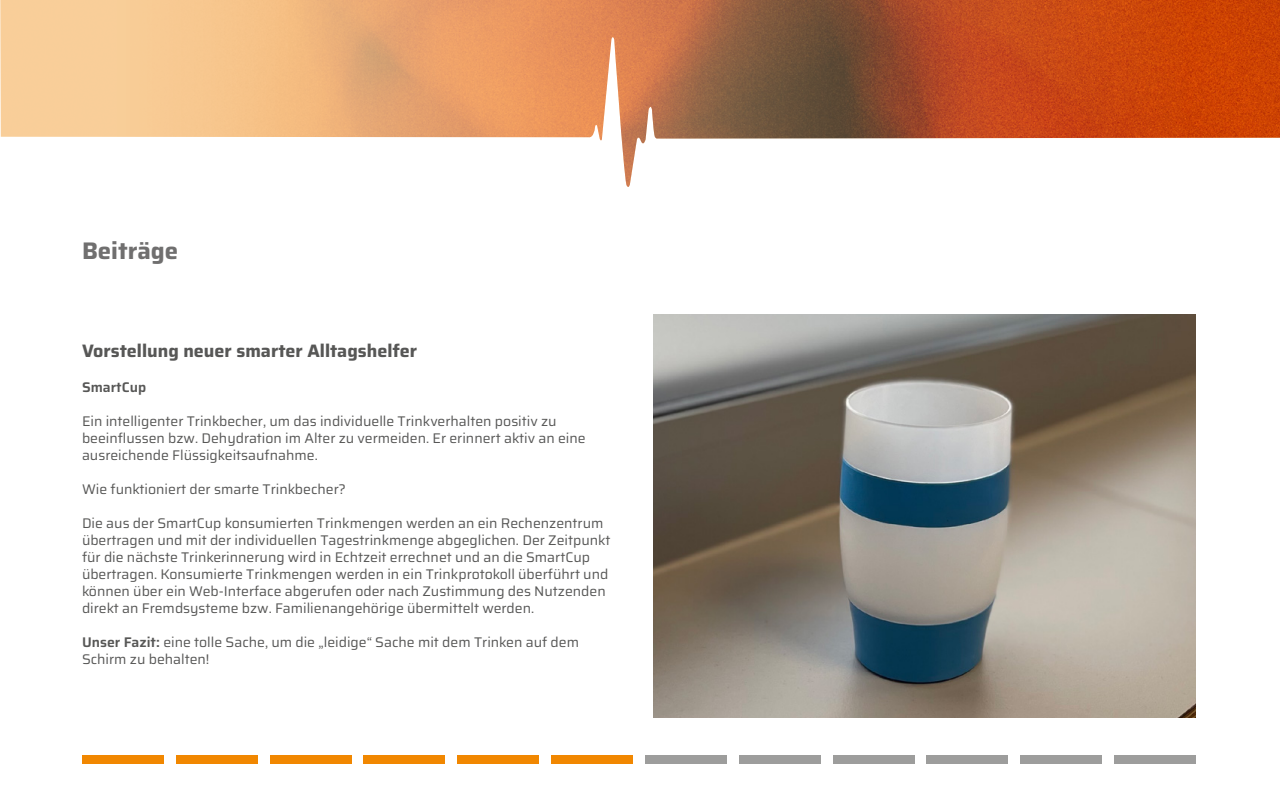
<style>
.page{position:relative;width:1280px;height:800px;background:#fff}
.page>*{position:absolute;margin:0;border:0;box-sizing:border-box;transform-origin:0 0}
.t1{font:700 24px "Saira";color:#706f6f}
.t2{font:700 18px "Saira";color:#575756}
.t3{font:14px/17px "Saira";color:#575756}
.t4{font:600 14px "Saira";color:#575756}
.s1{font-weight:600}
</style>
<div class="page">
<svg style="left:0;top:0;width:1280px;height:187px"></svg>
<div style="left:82px;top:755px;width:82px;height:9px;background:#f18700"></div>
<div style="left:176px;top:755px;width:82px;height:9px;background:#f18700"></div>
<div style="left:270px;top:755px;width:81px;height:9px;background:#f18700"></div>
<div style="left:363px;top:755px;width:82px;height:9px;background:#f18700"></div>
<div style="left:457px;top:755px;width:82px;height:9px;background:#f18700"></div>
<div style="left:551px;top:755px;width:82px;height:9px;background:#f18700"></div>
<div style="left:645px;top:755px;width:82px;height:9px;background:#9d9d9c"></div>
<div style="left:739px;top:755px;width:82px;height:9px;background:#9d9d9c"></div>
<div style="left:833px;top:755px;width:81px;height:9px;background:#9d9d9c"></div>
<div style="left:926px;top:755px;width:82px;height:9px;background:#9d9d9c"></div>
<div style="left:1020px;top:755px;width:82px;height:9px;background:#9d9d9c"></div>
<div style="left:1114px;top:755px;width:82px;height:9px;background:#9d9d9c"></div>
<img style="left:654px;top:315px;width:542px;height:403px">
<h1 class="t1" style="left:82px;top:231px;width:98px">Beiträge</h1>
<p class="t2" style="left:82px;top:336px;width:337px">Vorstellung neuer smarter Alltagshelfer</p>
<p class="t4" style="left:82px;top:376px;width:66px">SmartCup</p>
<p class="t3" style="left:82px;top:413px;width:505px">Ein intelligenter Trinkbecher, um das individuelle Trinkverhalten positiv zu beeinflussen bzw. Dehydration im Alter zu vermeiden. Er erinnert aktiv an eine ausreichende Flüssigkeitsaufnahme.</p>
<p class="t3" style="left:82px;top:481px;width:265px">Wie funktioniert der smarte Trinkbecher?</p>
<p class="t3" style="left:82px;top:515px;width:530px">Die aus der SmartCup konsumierten Trinkmengen werden an ein Rechenzentrum übertragen und mit der individuellen Tagestrinkmenge abgeglichen. Der Zeitpunkt für die nächste Trinkerinnerung wird in Echtzeit errechnet und an die SmartCup übertragen. Konsumierte Trinkmengen werden in ein Trinkprotokoll überführt und können über ein Web-Interface abgerufen oder nach Zustimmung des Nutzenden direkt an Fremdsysteme bzw. Familienangehörige übermittelt werden.</p>
<p class="t3" style="left:82px;top:634px;width:499px"><span class="s1">Unser Fazit:</span> eine tolle Sache, um die „leidige“ Sache mit dem Trinken auf dem<br>Schirm zu behalten!</p>
</div>
